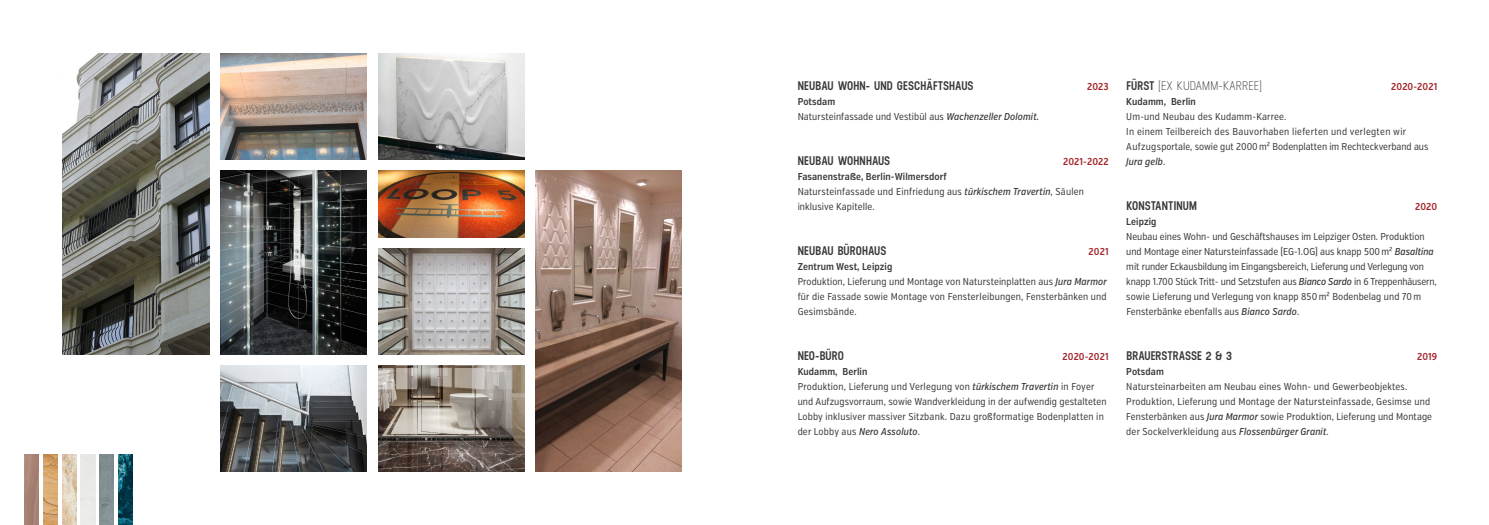
<style>
.page{position:relative;width:1489px;height:525px;background:#fff}
.page>*{position:absolute;margin:0;border:0;box-sizing:border-box;transform-origin:0 0}
.t1{font:600 12.5px "Neusa";letter-spacing:.015em;color:#3a3a39}
.t2{font:12.5px "Neusa";letter-spacing:-.01em;color:#3a3a39}
.t3{font:10px/15px "Verb Ex Cond";letter-spacing:.01em;color:#3a3a39}
.t4{font:600 10px "Verb Ex Cond";letter-spacing:.01em;color:#a4272c}
.t5{font:600 10px "Verb Ex Cond";letter-spacing:.01em;color:#3a3a39}
.s1{font-weight:600}
.s2{font-weight:500;font-style:italic}
</style>
<div class="page">
<img style="left:63px;top:53px;width:146px;height:301px">
<img style="left:378px;top:170px;width:146px;height:67px">
<img style="left:378px;top:53px;width:146px;height:106px">
<img style="left:221px;top:53px;width:146px;height:106px">
<img style="left:378px;top:365px;width:146px;height:106px">
<img style="left:221px;top:365px;width:146px;height:106px">
<img style="left:378px;top:248px;width:146px;height:106px">
<img style="left:221px;top:170px;width:146px;height:184px">
<img style="left:535px;top:170px;width:146px;height:301px">
<img style="left:25px;top:454px;width:14px;height:70px">
<img style="left:43px;top:454px;width:15px;height:70px">
<img style="left:62px;top:454px;width:14px;height:70px">
<img style="left:100px;top:454px;width:14px;height:70px">
<img style="left:118px;top:454px;width:14px;height:70px">
<p class="t1" style="left:797px;top:77px;width:177px">NEUBAU WOHN- UND GESCHÄFTSHAUS</p>
<p class="t4" style="left:1086px;top:81px;width:23px">2023</p>
<p class="t3" style="left:797px;top:94px;width:243px"><span class="s1">Potsdam<br></span>Natursteinfassade und Vestibül aus <span class="s2">Wachenzeller Dolomit.</span></p>
<p class="t1" style="left:797px;top:152px;width:94px">NEUBAU WOHNHAUS</p>
<p class="t4" style="left:1063px;top:156px;width:47px">2021-2022</p>
<p class="t3" style="left:797px;top:169px;width:288px"><span class="s1">Fasanenstraße, Berlin-Wilmersdorf<br></span>Natursteinfassade und Einfriedung aus <span class="s2">türkischem Travertin</span>, Säulen inklusive Kapitelle.</p>
<p class="t1" style="left:797px;top:242px;width:90px">NEUBAU BÜROHAUS</p>
<p class="t4" style="left:1088px;top:246px;width:22px">2021</p>
<p class="t3" style="left:797px;top:259px;width:311px"><span class="s1">Zentrum West, Leipzig<br></span>Produktion, Lieferung und Montage von Natursteinplatten aus <span class="s2">Jura Marmor </span>für die Fassade sowie Montage von Fensterleibungen, Fensterbänken und Gesimsbände.</p>
<p class="t1" style="left:797px;top:347px;width:48px">NEO-BÜRO</p>
<p class="t4" style="left:1062px;top:351px;width:48px">2020-2021</p>
<p class="t3" style="left:797px;top:364px;width:310px"><span class="s1">Kudamm, Berlin<br></span>Produktion, Lieferung und Verlegung von <span class="s2">türkischem Travertin</span> in Foyer und Aufzugsvorraum, sowie Wandverkleidung in der aufwendig gestalteten Lobby inklusiver massiver Sitzbank. Dazu großformatige Bodenplatten in der Lobby aus <span class="s2">Nero Assoluto</span>.</p>
<p class="t2" style="left:1126px;top:78px;width:137px"><span class="s1">FÜRST</span> [EX KUDAMM-KARREE]</p>
<p class="t4" style="left:1390px;top:81px;width:48px">2020-2021</p>
<p class="t5" style="left:1126px;top:96px;width:71px">Kudamm, Berlin</p>
<p class="t3" style="left:1126px;top:109px;width:303px">Um-und Neubau des Kudamm-Karree.<br>In einem Teilbereich des Bauvorhaben lieferten und verlegten wir Aufzugsportale, sowie gut 2000m² Bodenplatten im Rechteckverband aus <span class="s2">Jura gelb</span>.</p>
<p class="t1" style="left:1126px;top:197px;width:72px">KONSTANTINUM</p>
<p class="t4" style="left:1414px;top:201px;width:24px">2020</p>
<p class="t5" style="left:1126px;top:216px;width:32px">Leipzig</p>
<p class="t3" style="left:1126px;top:229px;width:312px">Neubau eines Wohn- und Geschäftshauses im Leipziger Osten. Produktion und Montage einer Natursteinfassade (EG-1.OG) aus knapp 500m² <span class="s2">Basaltina </span>mit runder Eckausbildung im Eingangsbereich, Lieferung und Verlegung von knapp 1.700 Stück Tritt- und Setzstufen aus <span class="s2">Bianco Sardo</span> in 6 Treppenhäusern, sowie Lieferung und Verlegung von knapp 850m² Bodenbelag und 70m Fensterbänke ebenfalls aus <span class="s2">Bianco Sardo</span>.</p>
<p class="t1" style="left:1126px;top:347px;width:107px">BRAUERSTRASSE 2 &amp; 3</p>
<p class="t4" style="left:1416px;top:351px;width:22px">2019</p>
<p class="t5" style="left:1126px;top:366px;width:39px">Potsdam</p>
<p class="t3" style="left:1126px;top:379px;width:307px">Natursteinarbeiten am Neubau eines Wohn- und Gewerbeobjektes.<br>Produktion, Lieferung und Montage der Natursteinfassade, Gesimse und Fensterbänken aus <span class="s2">Jura Marmor</span> sowie Produktion, Lieferung und Montage der Sockelverkleidung aus <span class="s2">Flossenbürger Granit</span>.</p>
</div>
